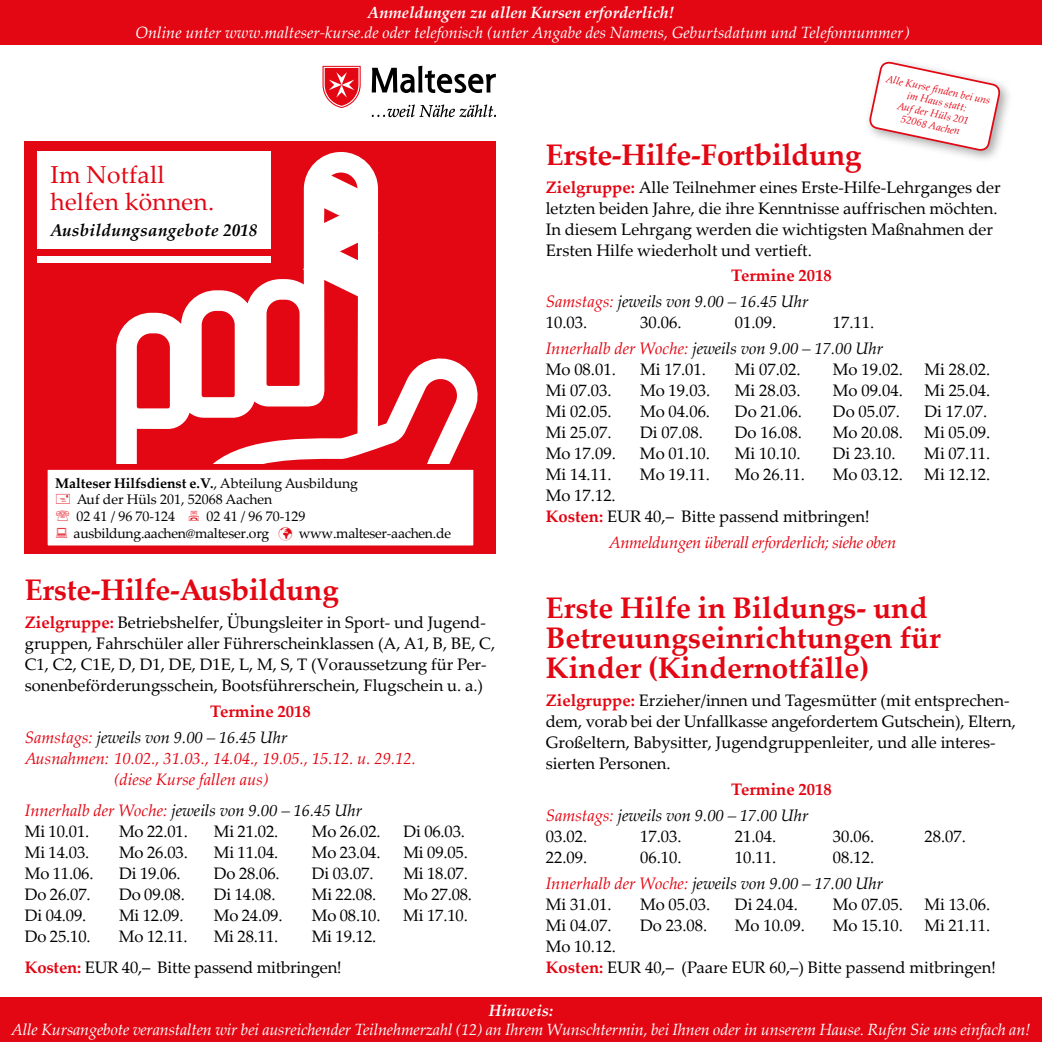
<style>
.page{position:relative;width:1042px;height:1042px;background:#fff}
.page>*{position:absolute;margin:0;border:0;box-sizing:border-box;transform-origin:0 0}
.t1{font:700 29.75px/29.8px "Palatino Linotype";color:#e30613}
.t2{font:24.5px/26.9px "Palatino Linotype";letter-spacing:.01em;color:#e30613}
.t3{font:italic 700 17.15px "Palatino Linotype";letter-spacing:.02em;color:#000}
.t4{font:16.62px/21px "Palatino Linotype";color:#000}
.t5{font:italic 16.62px/25.9px "Palatino Linotype";color:#000}
.t6{font:italic 16.62px/21px "Palatino Linotype";color:#e30613}
.t7{font:italic 16.62px "Palatino Linotype";letter-spacing:-.02em;color:#e30613}
.t8{font:italic 16.28px "Palatino Linotype";letter-spacing:-.01em;color:#fff}
.t9{font:italic 700 16.28px "Palatino Linotype";color:#fff}
.t10{font:14px/16.8px "Palatino Linotype";color:#000}
.t11{font:14px/16.8px "Palatino Linotype";letter-spacing:-.02em;color:#000}
.t12{font:italic 10.5px/12.1px "Palatino Linotype";color:#e30613;text-align:center}
.s1{font-weight:700}
.s2{font-weight:700;color:#e30613}
.s3{font-weight:700;font-style:normal;color:#e30613}
.s4{color:#e30613}
.s5{font-style:normal}
</style>
<div class="page">
<div style="left:25px;top:461px;width:471px;height:92px;background:#e30613"></div>
<div style="left:25px;top:141px;width:471px;height:323px;background:#e30613"></div>
<svg style="left:116px;top:152px;width:361px;height:312px"></svg>
<svg style="left:303px;top:169px;width:75px;height:127px;background:#fce7e9"></svg>
<div style="left:863px;top:56px;width:150px;height:107px;background:#000;opacity:.35"></div>
<svg style="left:868px;top:61px;width:133px;height:91px"></svg>
<div style="left:0;top:0;width:1042px;height:45px;background:#e30613"></div>
<div style="left:47px;top:469px;width:427px;height:77px;background:#fff"></div>
<div style="left:47px;top:469px;width:427px;height:77px;border:1px solid #e30613"></div>
<div style="left:37px;top:151px;width:234px;height:112px;background:#fff"></div>
<div style="left:37px;top:249px;width:234px;height:7px;background:#e30613"></div>
<svg style="left:322px;top:66px;width:39px;height:42px"></svg>
<svg style="left:372px;top:66px;width:124px;height:27px"></svg>
<svg style="left:372px;top:104px;width:124px;height:13px"></svg>
<div style="left:0;top:997px;width:1042px;height:45px;background:#e30613"></div>
<p class="t9" style="left:368px;top:7px;width:308px">Anmeldungen zu allen Kursen erforderlich!</p>
<p class="t8" style="left:136px;top:26px;width:776px">Online unter www.malteser-kurse.de oder telefonisch (unter Angabe des Namens, Geburtsdatum und Telefonnummer)</p>
<h2 class="t2" style="left:50px;top:164px;width:165px">Im Notfall helfen können.</h2>
<p class="t3" style="left:50px;top:223px;width:208px">Ausbildungsangebote 2018</p>
<p class="t10" style="left:76px;top:476px;width:283px;text-indent:-21px"><span class="s1">Malteser Hilfsdienst e.V.</span>, Abteilung Ausbildung<br>Auf der Hüls 201, 52068 Aachen<br>02 41 / 96 70-124</p>
<p class="t11" style="left:74px;top:510px;width:233px;text-indent:133px">02 41 / 96 70-129 ausbildung.aachen@malteser.org</p>
<p class="t11" style="left:299px;top:526px;width:154px">www.malteser-aachen.de</p>
<h1 class="t1" style="left:25px;top:578px;width:315px">Erste-Hilfe-Ausbildung</h1>
<p class="t4" style="left:25px;top:613px;width:472px"><span class="s2">Zielgruppe:</span> Betriebshelfer, Übungsleiter in Sport- und Jugend&shy;gruppen, Fahrschüler aller Führerscheinklassen (A, A1, B, BE, C, C1, C2, C1E, D, D1, DE, D1E, L, M, S, T (Voraussetzung für Per&shy;sonenbeförderungsschein, Bootsführerschein, Flugschein u. a.)</p>
<p class="t5" style="left:25px;top:700px;width:287px;text-indent:185px"><span class="s3">Termine 2018<br></span><span class="s4">Samstags:</span> jeweils von 9.00 – 16.45 Uhr</p>
<p class="t6" style="left:114px;top:749px;width:303px;text-indent:-89px">Ausnahmen: 10.02., 31.03., 14.04., 19.05., 15.12. u. 29.12. (diese Kurse fallen aus)</p>
<p class="t5" style="left:25px;top:801px;width:339px;line-height:21px"><span class="s4">Innerhalb der Woche:</span> jeweils von 9.00 – 16.45 Uhr<br><span class="s5">Mi 10.01.</span></p>
<p class="t4" style="left:119px;top:822px;width:70px">Mo 22.01.</p>
<p class="t4" style="left:214px;top:822px;width:66px">Mi 21.02.</p>
<p class="t4" style="left:312px;top:822px;width:70px">Mo 26.02.</p>
<p class="t4" style="left:403px;top:822px;width:63px">Di 06.03.</p>
<p class="t4" style="left:25px;top:843px;width:66px">Mi 14.03.</p>
<p class="t4" style="left:119px;top:843px;width:70px">Mo 26.03.</p>
<p class="t4" style="left:214px;top:843px;width:66px">Mi 11.04.</p>
<p class="t4" style="left:312px;top:843px;width:70px">Mo 23.04.</p>
<p class="t4" style="left:403px;top:843px;width:66px">Mi 09.05.</p>
<p class="t4" style="left:25px;top:864px;width:70px">Mo 11.06.</p>
<p class="t4" style="left:119px;top:864px;width:63px">Di 19.06.</p>
<p class="t4" style="left:214px;top:864px;width:67px">Do 28.06.</p>
<p class="t4" style="left:312px;top:864px;width:63px">Di 03.07.</p>
<p class="t4" style="left:403px;top:864px;width:66px">Mi 18.07.</p>
<p class="t4" style="left:25px;top:885px;width:67px">Do 26.07.</p>
<p class="t4" style="left:119px;top:885px;width:67px">Do 09.08.</p>
<p class="t4" style="left:214px;top:885px;width:63px">Di 14.08.</p>
<p class="t4" style="left:312px;top:885px;width:66px">Mi 22.08.</p>
<p class="t4" style="left:403px;top:885px;width:70px">Mo 27.08.</p>
<p class="t4" style="left:25px;top:906px;width:63px">Di 04.09.</p>
<p class="t4" style="left:119px;top:906px;width:66px">Mi 12.09.</p>
<p class="t4" style="left:214px;top:906px;width:70px">Mo 24.09.</p>
<p class="t4" style="left:312px;top:906px;width:70px">Mo 08.10.</p>
<p class="t4" style="left:403px;top:906px;width:66px">Mi 17.10.</p>
<p class="t4" style="left:25px;top:927px;width:67px">Do 25.10.</p>
<p class="t4" style="left:119px;top:927px;width:70px">Mo 12.11.</p>
<p class="t4" style="left:214px;top:927px;width:66px">Mi 28.11.</p>
<p class="t4" style="left:25px;top:922px;width:353px;line-height:31px;text-indent:287px">Mi 19.12.<br><span class="s2">Kosten:</span> EUR 40,– Bitte passend mitbringen!</p>
<h1 class="t1" style="left:546px;top:143px;width:317px">Erste-Hilfe-Fortbildung</h1>
<p class="t12" style="left:887px;top:74px;width:108px;rotate:12deg">Alle Kurse finden bei uns im Haus statt:<br>Auf der Hüls 201<br>52068 Aachen</p>
<p class="t4" style="left:546px;top:178px;width:456px"><span class="s2">Zielgruppe:</span> Alle Teilnehmer eines Erste-Hilfe-Lehrganges der letzten beiden Jahre, die ihre Kenntnisse auffrischen möchten.<br>In diesem Lehrgang werden die wichtigsten Maßnahmen der Ersten Hilfe wiederholt und vertieft.</p>
<p class="t5" style="left:546px;top:265px;width:287px;text-indent:185px"><span class="s3">Termine 2018<br></span><span class="s4">Samstags:</span> jeweils von 9.00 – 16.45 Uhr</p>
<p class="t4" style="left:546px;top:314px;width:43px">10.03.</p>
<p class="t4" style="left:640px;top:314px;width:43px">30.06.</p>
<p class="t4" style="left:735px;top:314px;width:43px">01.09.</p>
<p class="t5" style="left:546px;top:312px;width:339px;text-indent:287px"><span class="s5">17.11.<br></span><span class="s4">Innerhalb der Woche:</span> jeweils von 9.00 – 17.00 Uhr</p>
<p class="t4" style="left:546px;top:361px;width:72px">Mo 08.01.</p>
<p class="t4" style="left:640px;top:361px;width:67px">Mi 17.01.</p>
<p class="t4" style="left:735px;top:361px;width:67px">Mi 07.02.</p>
<p class="t4" style="left:833px;top:361px;width:72px">Mo 19.02.</p>
<p class="t4" style="left:924px;top:361px;width:67px">Mi 28.02.</p>
<p class="t4" style="left:546px;top:382px;width:67px">Mi 07.03.</p>
<p class="t4" style="left:640px;top:382px;width:72px">Mo 19.03.</p>
<p class="t4" style="left:735px;top:382px;width:67px">Mi 28.03.</p>
<p class="t4" style="left:833px;top:382px;width:72px">Mo 09.04.</p>
<p class="t4" style="left:924px;top:382px;width:67px">Mi 25.04.</p>
<p class="t4" style="left:546px;top:403px;width:67px">Mi 02.05.</p>
<p class="t4" style="left:640px;top:403px;width:72px">Mo 04.06.</p>
<p class="t4" style="left:735px;top:403px;width:69px">Do 21.06.</p>
<p class="t4" style="left:833px;top:403px;width:69px">Do 05.07.</p>
<p class="t4" style="left:924px;top:403px;width:65px">Di 17.07.</p>
<p class="t4" style="left:546px;top:424px;width:67px">Mi 25.07.</p>
<p class="t4" style="left:640px;top:424px;width:65px">Di 07.08.</p>
<p class="t4" style="left:735px;top:424px;width:69px">Do 16.08.</p>
<p class="t4" style="left:833px;top:424px;width:72px">Mo 20.08.</p>
<p class="t4" style="left:924px;top:424px;width:67px">Mi 05.09.</p>
<p class="t4" style="left:546px;top:445px;width:72px">Mo 17.09.</p>
<p class="t4" style="left:640px;top:445px;width:72px">Mo 01.10.</p>
<p class="t4" style="left:735px;top:445px;width:67px">Mi 10.10.</p>
<p class="t4" style="left:833px;top:445px;width:65px">Di 23.10.</p>
<p class="t4" style="left:924px;top:445px;width:67px">Mi 07.11.</p>
<p class="t4" style="left:546px;top:466px;width:67px">Mi 14.11.</p>
<p class="t4" style="left:640px;top:466px;width:72px">Mo 19.11.</p>
<p class="t4" style="left:735px;top:466px;width:72px">Mo 26.11.</p>
<p class="t4" style="left:833px;top:466px;width:72px">Mo 03.12.</p>
<p class="t4" style="left:924px;top:466px;width:67px">Mi 12.12.</p>
<p class="t4" style="left:546px;top:487px;width:326px">Mo 17.12.<br><span class="s2">Kosten:</span> EUR 40,– Bitte passend mitbringen!</p>
<p class="t7" style="left:609px;top:536px;width:289px">Anmeldungen überall erforderlich; siehe oben</p>
<h1 class="t1" style="left:546px;top:597px;width:396px">Erste Hilfe in Bildungs- und<br>Betreuungseinrichtungen für<br>Kinder (Kindernotfälle)</h1>
<p class="t4" style="left:546px;top:691px;width:471px"><span class="s2">Zielgruppe:</span> Erzieher/innen und Tagesmütter (mit entsprechen&shy;dem, vorab bei der Unfallkasse angefordertem Gutschein), Eltern, Großeltern, Babysitter, Jugendgruppenleiter, und alle interes&shy;sierten Personen.</p>
<p class="t5" style="left:546px;top:778px;width:287px;text-indent:185px"><span class="s3">Termine 2018<br></span><span class="s4">Samstags:</span> jeweils von 9.00 – 17.00 Uhr</p>
<p class="t4" style="left:546px;top:827px;width:43px">03.02.</p>
<p class="t4" style="left:640px;top:827px;width:43px">17.03.</p>
<p class="t4" style="left:735px;top:827px;width:43px">21.04.</p>
<p class="t4" style="left:833px;top:827px;width:43px">30.06.</p>
<p class="t4" style="left:924px;top:827px;width:43px">28.07.</p>
<p class="t4" style="left:546px;top:848px;width:43px">22.09.</p>
<p class="t4" style="left:640px;top:848px;width:43px">06.10.</p>
<p class="t4" style="left:735px;top:848px;width:43px">10.11.</p>
<p class="t5" style="left:546px;top:846px;width:339px;text-indent:287px"><span class="s5">08.12.<br></span><span class="s4">Innerhalb der Woche:</span> jeweils von 9.00 – 17.00 Uhr</p>
<p class="t4" style="left:546px;top:895px;width:67px">Mi 31.01.</p>
<p class="t4" style="left:640px;top:895px;width:72px">Mo 05.03.</p>
<p class="t4" style="left:735px;top:895px;width:65px">Di 24.04.</p>
<p class="t4" style="left:833px;top:895px;width:72px">Mo 07.05.</p>
<p class="t4" style="left:924px;top:895px;width:67px">Mi 13.06.</p>
<p class="t4" style="left:546px;top:916px;width:67px">Mi 04.07.</p>
<p class="t4" style="left:640px;top:916px;width:69px">Do 23.08.</p>
<p class="t4" style="left:735px;top:916px;width:72px">Mo 10.09.</p>
<p class="t4" style="left:833px;top:916px;width:72px">Mo 15.10.</p>
<p class="t4" style="left:924px;top:916px;width:67px">Mi 21.11.</p>
<p class="t4" style="left:546px;top:937px;width:452px">Mo 10.12.<br><span class="s2">Kosten:</span> EUR 40,– (Paare EUR 60,–) Bitte passend mitbringen!</p>
<p class="t9" style="left:489px;top:1004px;width:66px">Hinweis:</p>
<p class="t8" style="left:11px;top:1023px;width:1021px">Alle Kursangebote veranstalten wir bei ausreichender Teilnehmerzahl (12) an Ihrem Wunschtermin, bei Ihnen oder in unserem Hause. Rufen Sie uns einfach an!</p>
</div>
